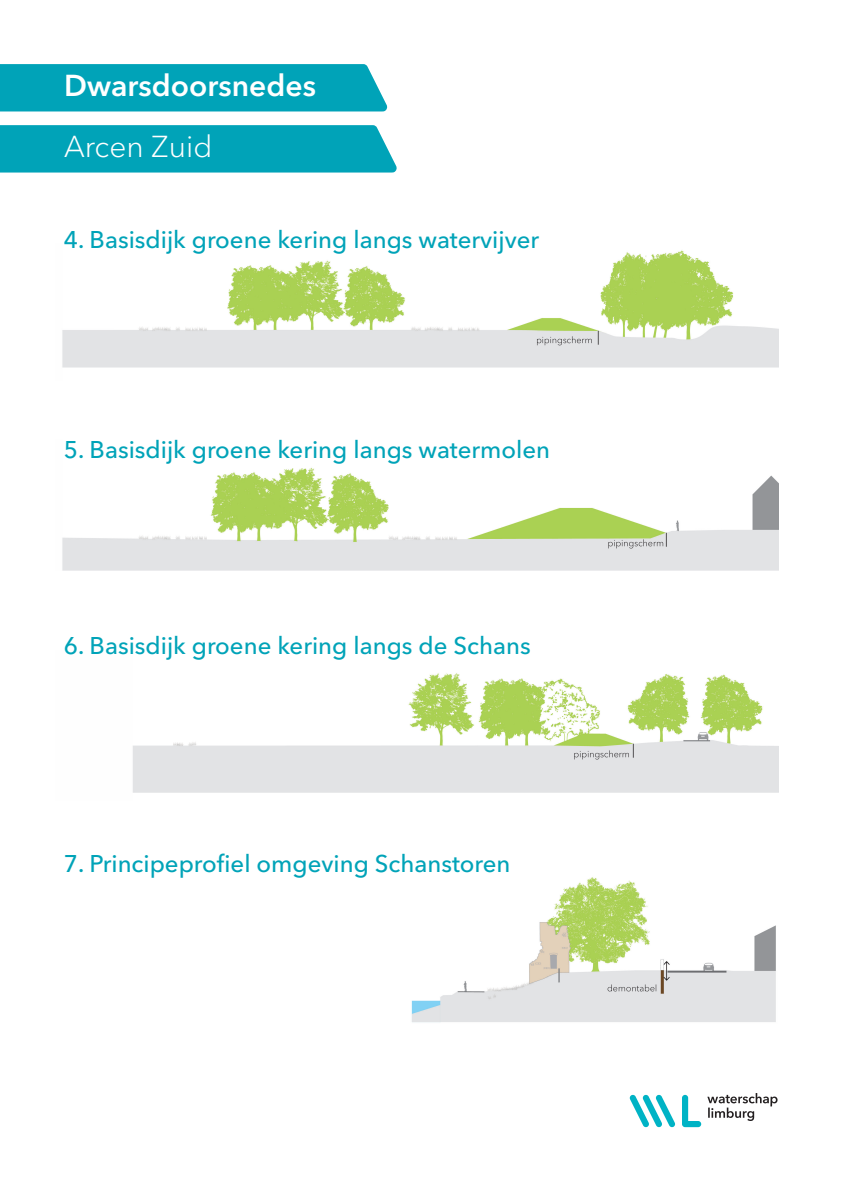
<style>
.page{position:relative;width:842px;height:1191px;background:#fff}
.page>*{position:absolute;margin:0;border:0;box-sizing:border-box;transform-origin:0 0}
.t1{font:600 30px "Avenir Next LT Pro";color:#fff}
.t2{font:300 30px "Avenir Next LT Pro";color:#fff}
.t3{font:500 24px "Avenir Next LT Pro";color:#00a3b8}
</style>
<div class="page">
<img style="left:411px;top:877px;width:365px;height:146px">
<img style="left:133px;top:673px;width:645px;height:120px">
<img style="left:62px;top:467px;width:716px;height:103px">
<img style="left:62px;top:250px;width:716px;height:118px">
<div style="left:0;top:64px;width:388px;height:47px;background:#00a3b8"></div>
<div style="left:0;top:125px;width:397px;height:47px;background:#00a3b8"></div>
<svg style="left:707px;top:1093px;width:70px;height:28px"></svg>
<svg style="left:629px;top:1094px;width:46px;height:33px"></svg>
<svg style="left:682px;top:1094px;width:19px;height:33px"></svg>
<p class="t1" style="left:64px;top:68px;width:253px">Dwarsdoorsnedes</p>
<p class="t2" style="left:64px;top:129px;width:150px">Arcen Zuid</p>
<p class="t3" style="left:64px;top:225px;width:477px">4. Basisdijk groene kering langs watervijver</p>
<p class="t3" style="left:64px;top:435px;width:488px">5. Basisdijk groene kering langs watermolen</p>
<p class="t3" style="left:64px;top:631px;width:468px">6. Basisdijk groene kering langs de Schans</p>
<p class="t3" style="left:64px;top:849px;width:448px">7. Principeprofiel omgeving Schanstoren</p>
</div>
